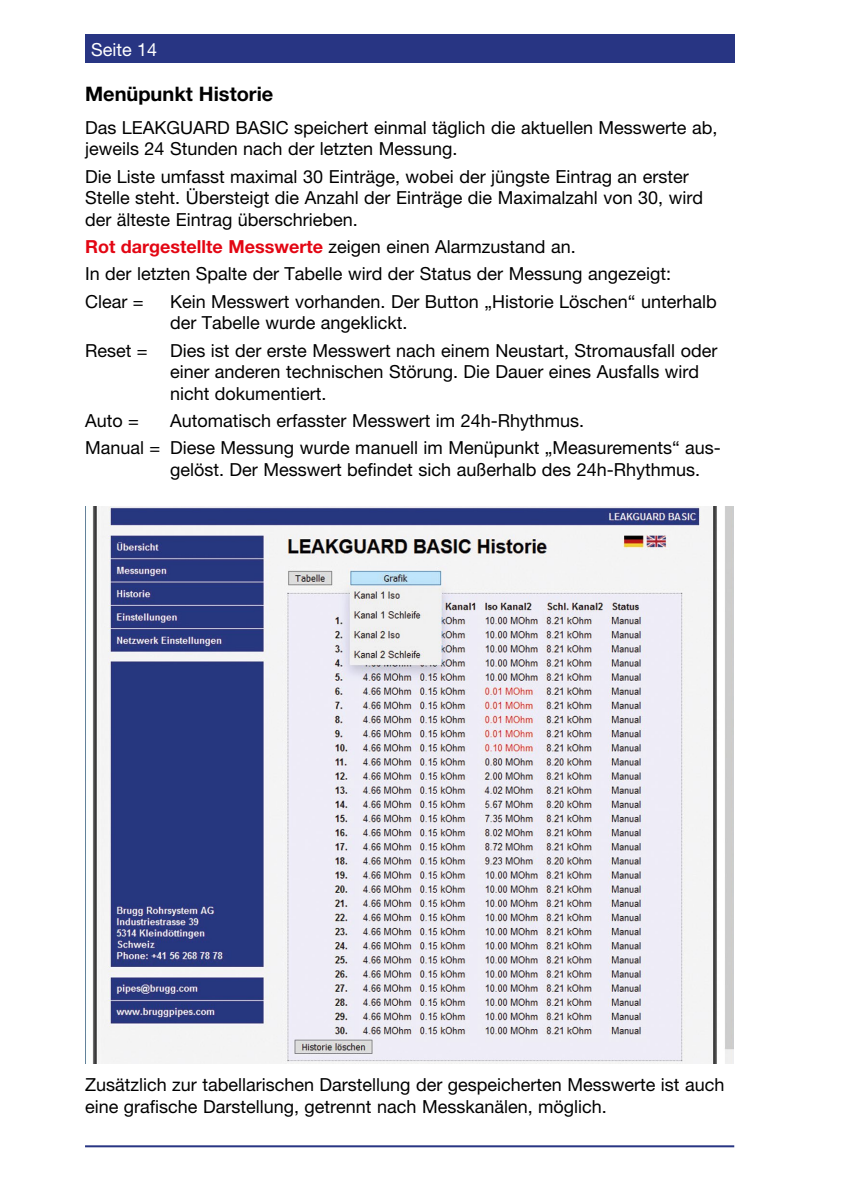
<style>
.page{position:relative;width:842px;height:1191px;background:#fff}
.page>*{position:absolute;margin:0;border:0;box-sizing:border-box;transform-origin:0 0}
.t1{font:700 20px "Helvetica Neue";color:#000}
.t2{font:18px/21.6px "Helvetica Neue";color:#000}
.t3{font:18px "Helvetica Neue";color:#fff}
.s1{font-weight:700;color:#e30613}
</style>
<div class="page">
<hr style="left:85px;top:1145px;width:649px;height:2px;background:#283583">
<div style="left:85px;top:34px;width:649px;height:29px;background:#283583"></div>
<img style="left:85px;top:507px;width:649px;height:556px">
<p class="t3" style="left:91px;top:38px;width:68px">Seite 14</p>
<p class="t1" style="left:85px;top:81px;width:190px">Menüpunkt Historie</p>
<p class="t2" style="left:85px;top:116px;width:634px">Das LEAKGUARD BASIC speichert einmal täglich die aktuellen Messwerte ab, jeweils 24 Stunden nach der letzten Messung.</p>
<p class="t2" style="left:85px;top:165px;width:619px">Die Liste umfasst maximal 30 Einträge, wobei der jüngste Eintrag an erster<br>Stelle steht. Übersteigt die Anzahl der Einträge die Maximalzahl von 30, wird der älteste Eintrag überschrieben.</p>
<p class="t2" style="left:85px;top:233px;width:587px;line-height:27.2px"><span class="s1">Rot dargestellte Messwerte</span> zeigen einen Alarmzustand an.<br>In der letzten Spalte der Tabelle wird der Status der Messung angezeigt:<br>Clear =</p>
<p class="t2" style="left:170px;top:290px;width:548px">Kein Messwert vorhanden. Der Button „Historie Löschen“ unterhalb der Tabelle wurde angeklickt.</p>
<p class="t2" style="left:170px;top:339px;width:549px;text-indent:-85px">Reset = Dies ist der erste Messwert nach einem Neustart, Stromausfall oder einer anderen technischen Störung. Die Dauer eines Ausfalls wird nicht dokumentiert.</p>
<p class="t2" style="left:85px;top:409px;width:55px">Auto =</p>
<p class="t2" style="left:85px;top:407px;width:637px;line-height:27.2px;text-indent:85px">Automatisch erfasster Messwert im 24h-Rhythmus.<br>Manual = Diese Messung wurde manuell im Menüpunkt „Measurements“ aus-</p>
<p class="t2" style="left:170px;top:458px;width:531px">gelöst. Der Messwert befindet sich außerhalb des 24h-Rhythmus.</p>
<p class="t2" style="left:85px;top:1073px;width:641px">Zusätzlich zur tabellarischen Darstellung der gespeicherten Messwerte ist auch eine grafische Darstellung, getrennt nach Messkanälen, möglich.</p>
</div>
